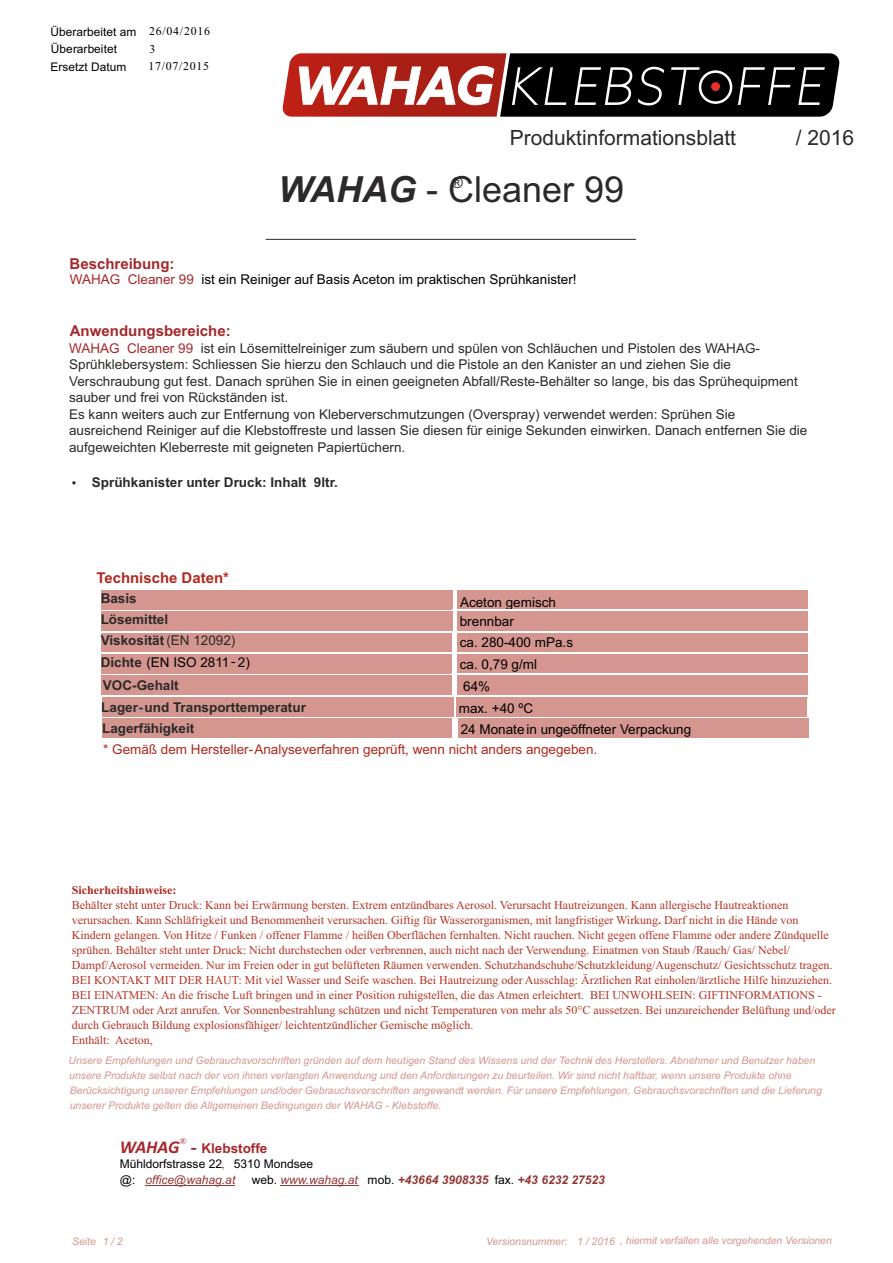
<style>
.page{position:relative;width:893px;height:1263px;background:#fff}
.page>*{position:absolute;margin:0;border:0;box-sizing:border-box;transform-origin:0 0}
.t1{font:36px "Arial";color:#2b2929}
.t2{font:21px "Arial";color:#2b2929}
.t3{font:700 15px "Arial";color:#a6282c}
.t4{font:700 15px "Arial";color:#b0291f}
.t5{font:15px "Arial";color:#2b2a29}
.t6{font:13.5px/16.5px "Arial";color:#2b2a29}
.t7{font:13.5px "Arial";color:#000}
.t8{font:700 13.5px "Arial";color:#2b2929}
.t9{font:13.5px "Arial";color:#b0291f}
.t10{font:700 13.5px "Arial";color:#a6282c}
.t11{font:12px/15px "Times New Roman";color:#b33527}
.t12{font:italic 700 12px "Arial";color:#943633}
.t13{font:12px/16.2px "Arial";color:#000}
.t14{font:700 12px "Times New Roman";color:#b0291f}
.t15{font:11.85px "Arial";letter-spacing:.005em;color:#000}
.t16{font:11.85px "Times New Roman";letter-spacing:.06em;color:#000}
.t17{font:italic 10.5px/15px "Arial";color:#d4968f}
.t18{font:italic 9px "Times New Roman";color:#a6282c}
.s1{font-family:"Times New Roman"}
.s2{font-weight:700;font-style:italic}
.s3{color:#a6282c}
.s4{font-weight:400}
.s5{font-weight:700;color:#2b2929}
.s6{color:#1c386e}
.s7{font-weight:700}
.s8{font-family:"Calibri";font-style:italic;font-size:18px}
.s9{font-family:"Times New Roman";font-size:18px}
.s10{font-family:"Times New Roman";color:#943633}
.s11{font-style:italic;color:#943633}
.s12{font-weight:400;font-style:normal;color:#000}
</style>
<div class="page">
<hr style="left:266px;top:239px;width:370px;height:1px;background:#2b2929">
<div style="left:101px;top:590px;width:351px;height:19px;background:#d4968f"></div>
<div style="left:457px;top:590px;width:352px;height:20px;background:#d4968f"></div>
<div style="left:101px;top:611px;width:351px;height:20px;background:#d4968f"></div>
<div style="left:457px;top:611px;width:352px;height:20px;background:#d4968f"></div>
<div style="left:101px;top:632px;width:351px;height:20px;background:#d4968f"></div>
<div style="left:457px;top:632px;width:352px;height:20px;background:#d4968f"></div>
<div style="left:101px;top:654px;width:351px;height:19px;background:#d4968f"></div>
<div style="left:457px;top:654px;width:352px;height:19px;background:#d4968f"></div>
<div style="left:102px;top:697px;width:351px;height:20px;background:#d4968f"></div>
<div style="left:456px;top:697px;width:352px;height:19px;background:#d4968f"></div>
<div style="left:101px;top:675px;width:352px;height:20px;background:#d4968f"></div>
<div style="left:457px;top:675px;width:352px;height:20px;background:#d4968f"></div>
<hr style="left:452px;top:675px;width:2px;height:20px;background:#fff">
<div style="left:102px;top:718px;width:351px;height:20px;background:#d4968f"></div>
<div style="left:458px;top:718px;width:352px;height:20px;background:#d4968f"></div>
<svg style="left:452px;top:697px;width:2px;height:41px"></svg>
<svg style="left:807px;top:590px;width:3px;height:148px"></svg>
<hr style="left:145px;top:1185px;width:90px;height:1px;background:#943633">
<hr style="left:280px;top:1185px;width:78px;height:1px;background:#943633">
<svg style="left:282px;top:53px;width:558px;height:64px"></svg>
<p class="t15" style="left:51px;top:27px;width:161px">Überarbeitet am <span class="s1">26/04/2016</span></p>
<p class="t16" style="left:148px;top:62px;width:62px">17/07/2015</p>
<p class="t15" style="left:51px;top:45px;width:68px">Überarbeitet</p>
<p class="t16" style="left:150px;top:45px;width:7px">3</p>
<p class="t15" style="left:51px;top:62px;width:77px">Ersetzt Datum</p>
<h2 class="t2" style="left:510px;top:130px;width:228px">Produktinformationsblatt</h2>
<h2 class="t2" style="left:796px;top:130px;width:60px">/ 2016</h2>
<h1 class="t1" style="left:278px;top:176px;width:348px"><span class="s2">WAHAG</span> - Cleaner 99</h1>
<p class="t5" style="left:452px;top:177px;width:13px">®</p>
<p class="t3" style="left:70px;top:258px;width:107px">Beschreibung:</p>
<p class="t7" style="left:70px;top:275px;width:508px"><span class="s3">WAHAG Cleaner 99</span> ist ein Reiniger auf Basis Aceton im praktischen Sprühkanister!</p>
<p class="t3" style="left:70px;top:325px;width:162px">Anwendungsbereiche:</p>
<p class="t6" style="left:69px;top:341px;width:740px"><span class="s3">WAHAG Cleaner 99</span> ist ein Lösemittelreiniger zum säubern und spülen von Schläuchen und Pistolen des WAHAG-Sprühklebersystem: Schliessen Sie hierzu den Schlauch und die Pistole an den Kanister an und ziehen Sie die Verschraubung gut fest. Danach sprühen Sie in einen geeigneten Abfall/Reste-Behälter so lange, bis das Sprühequipment sauber und frei von Rückständen ist.<br>Es kann weiters auch zur Entfernung von Kleberverschmutzungen (Overspray) verwendet werden: Sprühen Sie ausreichend Reiniger auf die Klebstoffreste und lassen Sie diesen für einige Sekunden einwirken. Danach entfernen Sie die aufgeweichten Kleberreste mit geigneten Papiertüchern.</p>
<p class="t8" style="left:92px;top:477px;width:248px">Sprühkanister unter Druck: Inhalt 9ltr.</p>
<p class="t4" style="left:96px;top:572px;width:134px">Technische Daten*</p>
<p class="t8" style="left:101px;top:593px;width:38px">Basis</p>
<p class="t7" style="left:460px;top:597px;width:98px">Aceton gemisch</p>
<p class="t8" style="left:101px;top:614px;width:69px">Lösemittel</p>
<p class="t7" style="left:460px;top:616px;width:56px">brennbar</p>
<p class="t8" style="left:101px;top:636px;width:136px">Viskosität <span class="s4">(EN 12092)</span></p>
<p class="t7" style="left:460px;top:638px;width:115px">ca. 280-400 mPa.s</p>
<p class="t7" style="left:101px;top:657px;width:151px"><span class="s5">Dichte</span> (EN ISO 2811- 2)</p>
<p class="t7" style="left:460px;top:659px;width:79px">ca. 0,79 g/ml</p>
<p class="t8" style="left:101px;top:702px;width:206px">Lager<span class="s6">-</span>und Transporttemperatur</p>
<p class="t7" style="left:459px;top:704px;width:76px">max. +40 ºC</p>
<p class="t8" style="left:103px;top:680px;width:77px">VOC-Gehalt</p>
<p class="t7" style="left:463px;top:681px;width:29px">64%</p>
<p class="t8" style="left:102px;top:723px;width:94px">Lagerfähigkeit</p>
<p class="t7" style="left:461px;top:724px;width:232px">24 Monate in ungeöffneter Verpackung</p>
<p class="t9" style="left:103px;top:744px;width:496px">* Gemäß dem Hersteller-Analyseverfahren geprüft, wenn nicht anders angegeben.</p>
<p class="t14" style="left:72px;top:886px;width:106px">Sicherheitshinweise:</p>
<p class="t11" style="left:72px;top:899px;width:765px">Behälter steht unter Druck: Kann bei Erwärmung bersten. Extrem entzündbares Aerosol. Verursacht Hautreizungen. Kann allergische Hautreaktionen verursachen. Kann Schläfrigkeit und Benommenheit verursachen. Giftig für Wasserorganismen, mit langfristiger Wirkung<span class="s7">.</span> Darf nicht in die Hände von Kindern gelangen. Von Hitze / Funken / offener Flamme / heißen Oberflächen fernhalten. Nicht rauchen. Nicht gegen offene Flamme oder andere Zündquelle sprühen. Behälter steht unter Druck: Nicht durchstechen oder verbrennen, auch nicht nach der Verwendung. Einatmen von Staub /Rauch/ Gas/ Nebel/ Dampf/Aerosol vermeiden. Nur im Freien oder in gut belüfteten Räumen verwenden. Schutzhandschuhe/Schutzkleidung/Augenschutz/ Gesichtsschutz tragen.<br>BEI KONTAKT MIT DER HAUT: Mit viel Wasser und Seife waschen. Bei Hautreizung oder Ausschlag: Ärztlichen Rat einholen/ärztliche Hilfe hinzuziehen.<br>BEI EINATMEN: An die frische Luft bringen und in einer Position ruhigstellen, die das Atmen erleichtert. BEI UNWOHLSEIN: GIFTINFORMATIONS - ZENTRUM oder Arzt anrufen. Vor Sonnenbestrahlung schützen und nicht Temperaturen von mehr als 50°C aussetzen. Bei unzureichender Belüftung und/oder durch Gebrauch Bildung explosionsfähiger/ leichtentzündlicher Gemische möglich.<br>Enthält: Aceton,</p>
<p class="t17" style="left:69px;top:1054px;width:755px">Unsere Empfehlungen und Gebrauchsvorschriften gründen auf dem heutigen Stand des Wissens und der Technki des Herstellers. Abnehmer und Benutzer haben unsere Produkte selbst nach der von ihnen verlangten Anwendung und den Anforderungen zu beurteilen. Wir sind nicht haftbar, wenn unsere Produkte ohne Berücksichtigung unserer Empfehlungen und/oder Gebrauchsvorschriften angewandt werden. Für unsere Empfehlungen, Gebrauchsvorschriften und die Lieferung unserer Produkte gelten die Allgemeinen Bedingungen der WAHAG - Klebstoffe.</p>
<p class="t18" style="left:180px;top:1137px;width:8px">®</p>
<p class="t10" style="left:120px;top:1143px;width:149px"><span class="s8">WAHAG</span> <span class="s9">-</span> Klebstoffe</p>
<p class="t13" style="left:120px;top:1157px;width:195px">Mühldorfstrasse 22<span class="s10">,</span> 5310 Mondsee @: <span class="s11">office@wahag.at</span></p>
<p class="t12" style="left:252px;top:1175px;width:355px"><span class="s12">web.</span> <span class="s4">www.wahag.at</span> <span class="s12">mob.</span> +43664 3908335 <span class="s12">fax.</span> +43 6232 27523</p>
<p class="t17" style="left:72px;top:1234px;width:52px">Seite 1 / 2</p>
<p class="t17" style="left:486px;top:1233px;width:347px">Versionsnummer: 1 / 2016 , hiermit verfallen alle vorgehenden Versionen</p>
</div>
